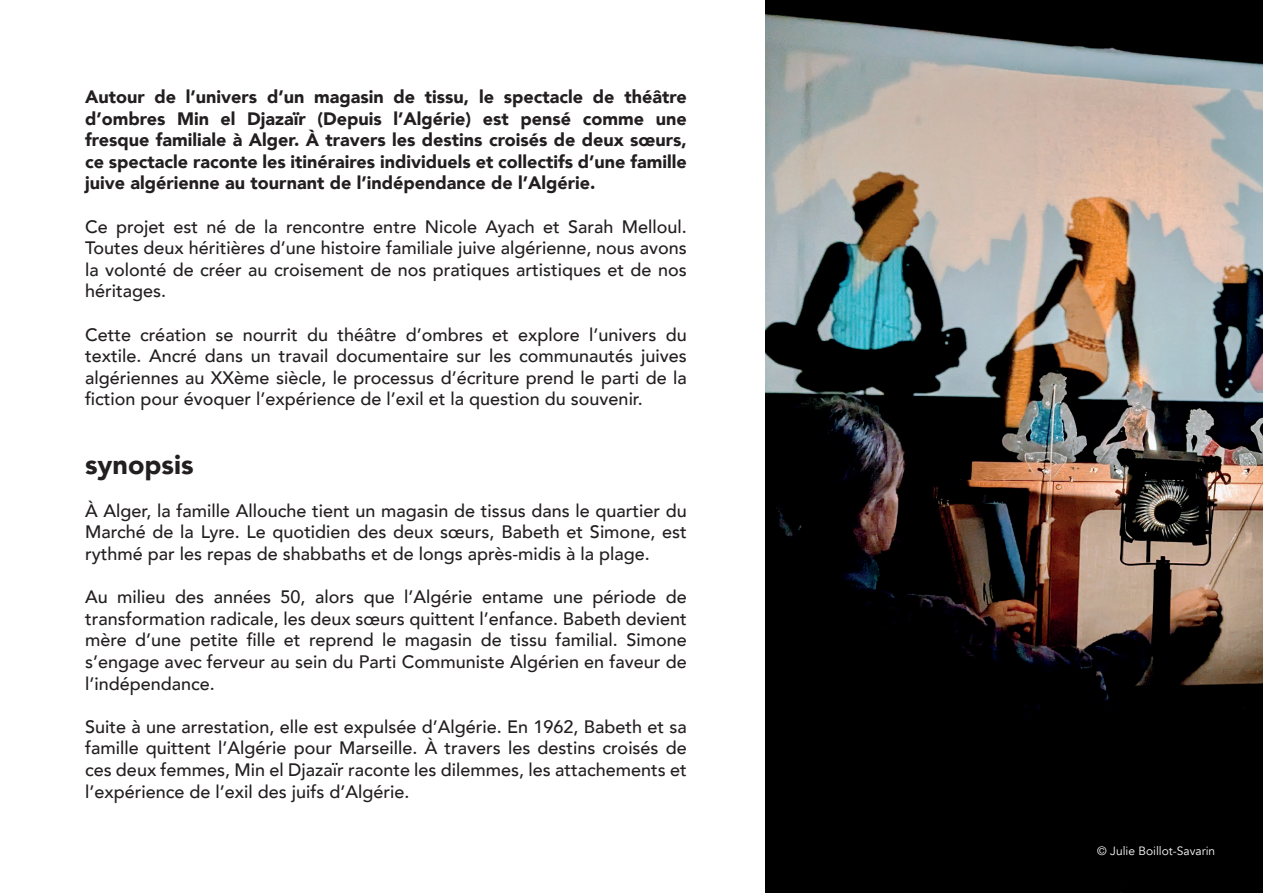
<style>
.page{position:relative;width:1263px;height:893px;background:#fff}
.page>*{position:absolute;margin:0;border:0;box-sizing:border-box;transform-origin:0 0}
.t1{font:900 27px "Avenir";color:#231f20}
.t2{font:500 18px/21.6px "Avenir";color:#231f20;text-align:justify}
.t3{font:900 18px/21.6px "Avenir";color:#231f20;text-align:justify}
.t4{font:12px "Avenir";color:#fff}
</style>
<div class="page">
<img style="left:765px;top:0;width:498px;height:893px">
<p class="t3" style="left:85px;top:86px;width:603px">Autour de l’univers d’un magasin de tissu, le spectacle de théâtre d’ombres Min el Djazaïr (Depuis l’Algérie) est pensé comme une fresque familiale à Alger. À travers les destins croisés de deux sœurs, ce spectacle raconte les itinéraires individuels et collectifs d’une famille juive algérienne au tournant de l’indépendance de l’Algérie.</p>
<p class="t2" style="left:85px;top:215px;width:603px">Ce projet est né de la rencontre entre Nicole Ayach et Sarah Melloul.<br>Toutes deux héritières d’une histoire familiale juive algérienne, nous avons la volonté de créer au croisement de nos pratiques artistiques et de nos héritages.</p>
<p class="t2" style="left:85px;top:323px;width:603px">Cette création se nourrit du théâtre d’ombres et explore l’univers du textile. Ancré dans un travail documentaire sur les communautés juives algériennes au XXème siècle, le processus d’écriture prend le parti de la fiction pour évoquer l’expérience de l’exil et la question du souvenir.</p>
<h1 class="t1" style="left:85px;top:441px;width:110px">synopsis</h1>
<p class="t2" style="left:85px;top:499px;width:603px">À Alger, la famille Allouche tient un magasin de tissus dans le quartier du Marché de la Lyre. Le quotidien des deux sœurs, Babeth et Simone, est rythmé par les repas de shabbaths et de longs après-midis à la plage.</p>
<p class="t2" style="left:85px;top:585px;width:603px">Au milieu des années 50, alors que l’Algérie entame une période de transformation radicale, les deux sœurs quittent l’enfance. Babeth devient mère d’une petite fille et reprend le magasin de tissu familial. Simone s’engage avec ferveur au sein du Parti Communiste Algérien en faveur de l’indépendance.</p>
<p class="t2" style="left:85px;top:715px;width:603px">Suite à une arrestation, elle est expulsée d’Algérie. En 1962, Babeth et sa famille quittent l’Algérie pour Marseille. À travers les destins croisés de ces deux femmes, Min el Djazaïr raconte les dilemmes, les attachements et l’expérience de l’exil des juifs d’Algérie.</p>
<p class="t4" style="left:1097px;top:844px;width:120px">© Julie Boillot-Savarin</p>
</div>
